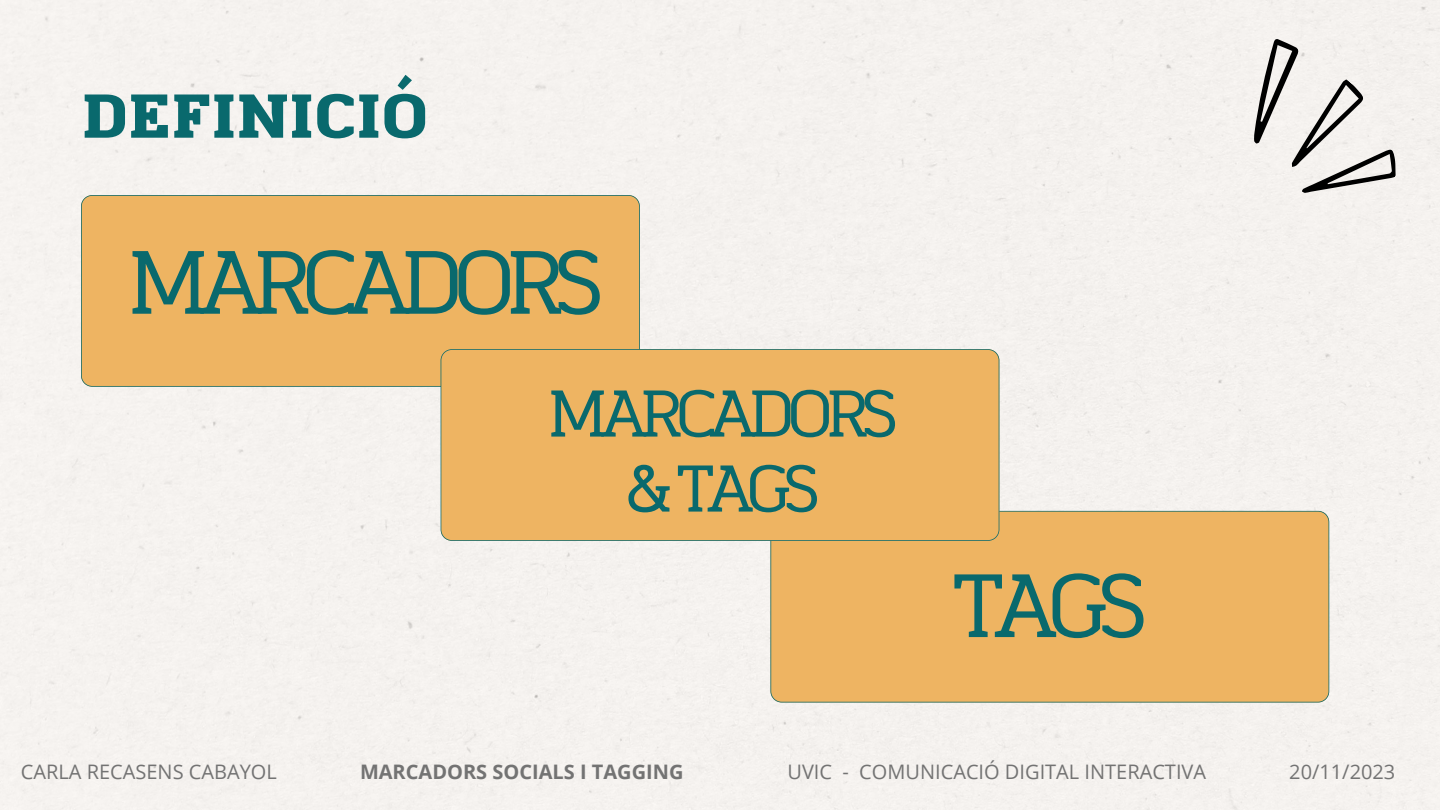
<style>
.page{position:relative;width:1440px;height:810px;background:#fff}
.page>*{position:absolute;margin:0;border:0;box-sizing:border-box;transform-origin:0 0}
.t1{font:87px "RTL Jannah Regular";letter-spacing:-.095em;color:#09696d}
.t2{font:64px/75px "RTL Jannah Regular";letter-spacing:-.095em;color:#09696d;text-align:center}
.t3{font:60px "RTL Jannah Black";letter-spacing:-.025em;color:#09696d}
.t4{font:20px "Open Sans";color:#737373}
.t5{font:700 20px "Open Sans";color:#737373}
</style>
<div class="page">
<div style="left:81px;top:195px;width:559px;height:192px;background:#eeb462"></div>
<div style="left:770px;top:511px;width:559px;height:192px;background:#eeb462"></div>
<div style="left:441px;top:349px;width:558px;height:192px;background:#eeb462"></div>
<svg style="left:1211px;top:27px;width:212px;height:204px"></svg>
<h3 class="t3" style="left:81px;top:78px;width:350px">DEFINICIÓ</h3>
<h1 class="t1" style="left:128px;top:227px;width:476px">MARCADORS</h1>
<h2 class="t2" style="left:548px;top:377px;width:351px">MARCADORS &amp; TAGS</h2>
<h1 class="t1" style="left:953px;top:550px;width:195px">TAGS</h1>
<p class="t4" style="left:21px;top:757px;width:257px">CARLA RECASENS CABAYOL</p>
<p class="t5" style="left:360px;top:757px;width:325px">MARCADORS SOCIALS I TAGGING</p>
<p class="t4" style="left:787px;top:757px;width:420px">UVIC - COMUNICACIÓ DIGITAL INTERACTIVA</p>
<p class="t4" style="left:1289px;top:757px;width:108px">20/11/2023</p>
</div>
